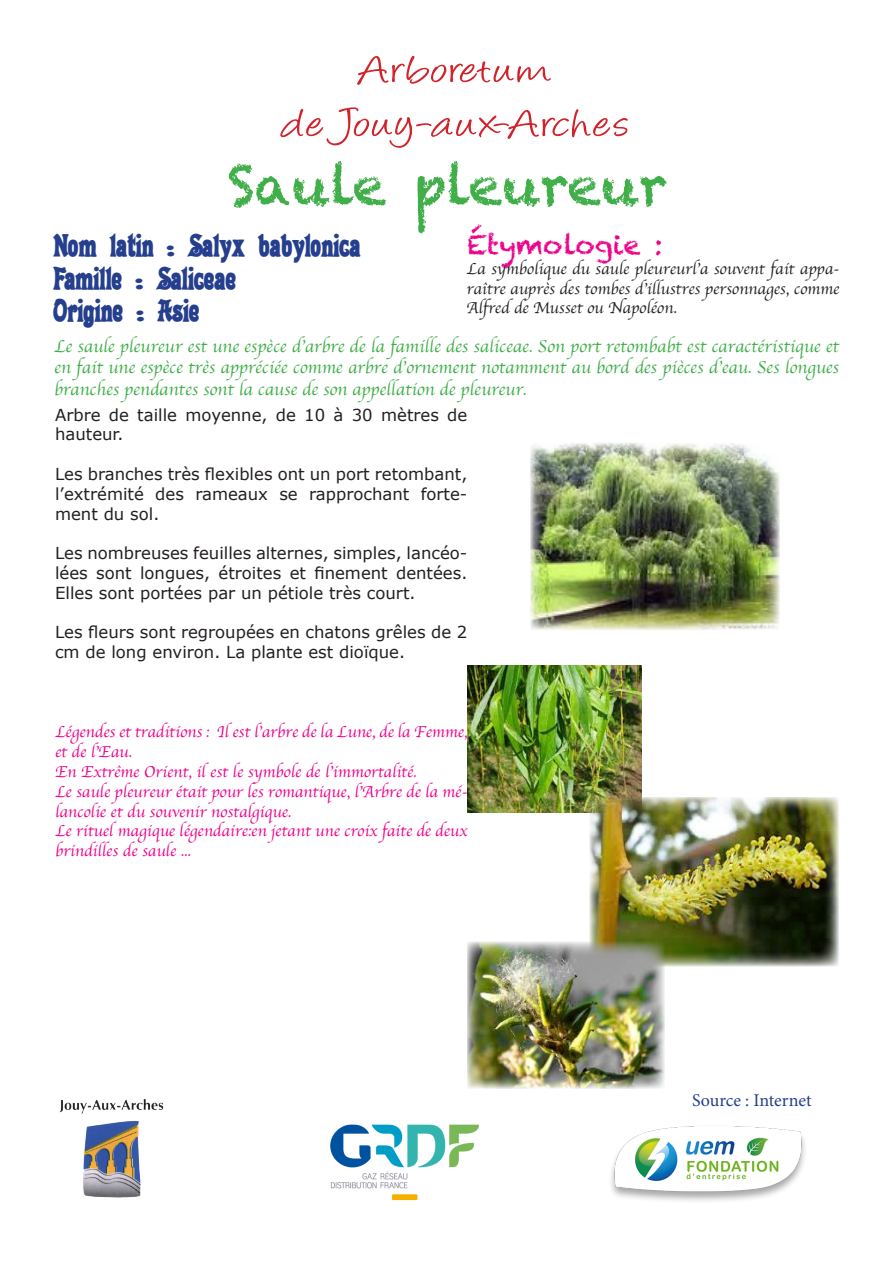
<style>
.page{position:relative;width:893px;height:1263px;background:#fff}
.page>*{position:absolute;margin:0;border:0;box-sizing:border-box;transform-origin:0 0}
.t1{font:54px "Chalkduster";color:#40ae49}
.t2{font:45px "Angelina";letter-spacing:.045em;color:#d1232a;scale:1.25 1}
.t3{font:27px "Alibi";color:#253f8e}
.t4{font:27px "Chalkduster";color:#ed028c}
.t5{font:18px/21.6px "Apple Chancery";color:#40ae49;text-align:justify}
.t6{font:18px "Minion Pro";color:#253f8e}
.t7{font:16.5px/19.8px "MS Reference Sans Serif";color:#231f20}
.t8{font:16.5px/19.8px "Apple Chancery";color:#ed028c}
.t9{font:16.5px/19.8px "Apple Chancery";color:#231f20;text-align:justify}
</style>
<div class="page">
<img style="left:530px;top:443px;width:250px;height:187px">
<img style="left:59px;top:1099px;width:105px;height:99px">
<img style="left:330px;top:1124px;width:149px;height:77px">
<img style="left:611px;top:1126px;width:194px;height:75px">
<img style="left:467px;top:665px;width:175px;height:147px">
<img style="left:590px;top:797px;width:249px;height:169px">
<img style="left:467px;top:941px;width:198px;height:147px">
<p class="t2" style="left:359px;top:51px;width:155px">Arboretum</p>
<p class="t2" style="left:281px;top:105px;width:280px">de Jouy-aux-Arches</p>
<p class="t1" style="left:228px;top:153px;width:441px">Saule pleureur</p>
<p class="t3" style="left:54px;top:227px;width:309px">Nom latin : Salyx babylonica</p>
<p class="t3" style="left:54px;top:260px;width:184px">Famille : Saliceae</p>
<p class="t3" style="left:54px;top:292px;width:148px">Origine : Asie</p>
<p class="t4" style="left:467px;top:229px;width:198px">Étymologie :</p>
<p class="t9" style="left:467px;top:260px;width:374px">La symbolique du saule pleureurl’a souvent fait appa&shy;raître auprès des tombes d’illustres personnages, comme Alfred de Musset ou Napoléon.</p>
<p class="t5" style="left:54px;top:336px;width:786px">Le saule pleureur est une espèce d’arbre de la famille des saliceae. Son port retombabt est caractéristique et en fait une espèce très appréciée comme arbre d’ornement notamment au bord des pièces d’eau. Ses longues branches pendantes sont la cause de son appellation de pleureur.</p>
<p class="t7" style="left:55px;top:404px;width:414px">Arbre de taille moyenne, de 10 à 30 mètres de hauteur.</p>
<p class="t7" style="left:55px;top:463px;width:414px;text-align:justify">Les branches très flexibles ont un port retombant, l’extrémité des rameaux se rapprochant forte&shy;ment du sol.</p>
<p class="t7" style="left:55px;top:543px;width:414px;text-align:justify">Les nombreuses feuilles alternes, simples, lancéo&shy;lées sont longues, étroites et finement dentées.<br>Elles sont portées par un pétiole très court.</p>
<p class="t7" style="left:55px;top:622px;width:414px">Les fleurs sont regroupées en chatons grêles de 2 cm de long environ. La plante est dioïque.</p>
<p class="t8" style="left:55px;top:723px;width:414px">Légendes et traditions : Il est l’arbre de la Lune, de la Femme, et de l’Eau.</p>
<p class="t8" style="left:55px;top:763px;width:363px">En Extrême Orient, il est le symbole de l’immortalité.</p>
<p class="t8" style="left:55px;top:782px;width:414px">Le saule pleureur était pour les romantique, l’Arbre de la mé&shy;lancolie et du souvenir nostalgique.</p>
<p class="t8" style="left:55px;top:822px;width:414px">Le rituel magique légendaire:en jetant une croix faite de deux brindilles de saule ...</p>
<p class="t6" style="left:692px;top:1088px;width:121px">Source : Internet</p>
</div>
